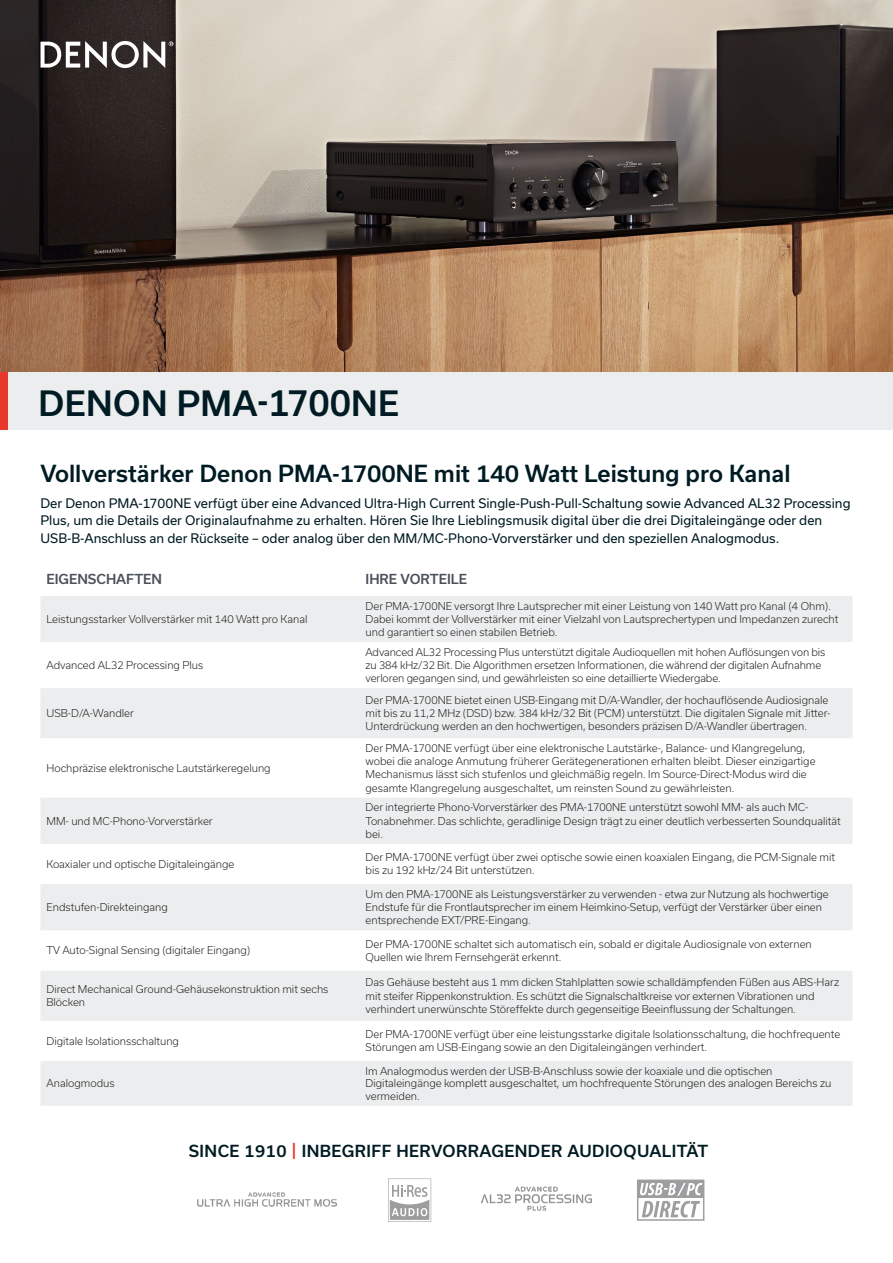
<style>
.page{position:relative;width:893px;height:1263px;background:#fff}
.page>*{position:absolute;margin:0;border:0;box-sizing:border-box;transform-origin:0 0}
.t1{font:500 33.3px "Usual";letter-spacing:.015em;color:#001b23}
.t2{font:500 22.5px "Usual";color:#001b23}
.t3{font:500 15.9px "Usual";letter-spacing:.025em;color:#001b23}
.t4{font:500 13.2px "Usual";color:#4b515a}
.t5{font:12.6px/17.4px "Usual";color:#001b23}
.t6{font:300 10.35px/13.2px "Usual";color:#1d1d1b}
.s1{font-size:34.95px}
.s2{color:#e7392b}
</style>
<div class="page">
<img style="left:0;top:0;width:893px;height:372px">
<svg style="left:41px;top:596px;width:811px;height:510px;fill:#ecedee"></svg>
<div style="left:0;top:372px;width:893px;height:58px;background:#ecedee"></div>
<div style="left:0;top:372px;width:8px;height:58px;background:#e7392b"></div>
<svg style="left:40px;top:41px;width:133px;height:27px"></svg>
<svg style="left:637px;top:1179px;width:67px;height:42px"></svg>
<div style="left:638px;top:1180px;width:66px;height:18px;background:#9d9ea0"></div>
<svg style="left:640px;top:1183px;width:62px;height:34px"></svg>
<svg style="left:388px;top:1178px;width:43px;height:44px"></svg>
<img style="left:481px;top:1186px;width:111px;height:25px">
<img style="left:197px;top:1192px;width:141px;height:15px">
<h1 class="t1" style="left:39px;top:385px;width:362px">DENON PMA-<span class="s1">1700</span>NE</h1>
<h2 class="t2" style="left:40px;top:461px;width:751px">Vollverstärker Denon PMA-1700NE mit 140 Watt Leistung pro Kanal</h2>
<p class="t5" style="left:40px;top:494px;width:812px">Der Denon PMA-1700NE verfügt über eine Advanced Ultra-High Current Single-Push-Pull-Schaltung sowie Advanced AL32 Processing<br>Plus, um die Details der Originalaufnahme zu erhalten. Hören Sie Ihre Lieblingsmusik digital über die drei Digitaleingänge oder den<br>USB-B-Anschluss an der Rückseite – oder analog über den MM/MC-Phono-Vorverstärker und den speziellen Analogmodus.</p>
<p class="t4" style="left:46px;top:571px;width:117px">EIGENSCHAFTEN</p>
<p class="t4" style="left:366px;top:571px;width:103px">IHRE VORTEILE</p>
<p class="t6" style="left:46px;top:612px;width:262px">Leistungsstarker Vollverstärker mit 140 Watt pro Kanal</p>
<p class="t6" style="left:366px;top:599px;width:474px">Der PMA-1700NE versorgt Ihre Lautsprecher mit einer Leistung von 140 Watt pro Kanal (4 Ohm).<br>Dabei kommt der Vollverstärker mit einer Vielzahl von Lautsprechertypen und Impedanzen zurecht und garantiert so einen stabilen Betrieb.</p>
<p class="t6" style="left:46px;top:658px;width:158px">Advanced AL32 Processing Plus</p>
<p class="t6" style="left:46px;top:707px;width:89px">USB-D/A-Wandler</p>
<p class="t6" style="left:46px;top:761px;width:226px">Hochpräzise elektronische Lautstärkeregelung</p>
<p class="t6" style="left:46px;top:814px;width:168px">MM- und MC-Phono-Vorverstärker</p>
<p class="t6" style="left:366px;top:645px;width:461px">Advanced AL32 Processing Plus unterstützt digitale Audioquellen mit hohen Auflösungen von bis zu 384 kHz/32 Bit. Die Algorithmen ersetzen Informationen, die während der digitalen Aufnahme verloren gegangen sind, und gewährleisten so eine detaillierte Wiedergabe.</p>
<p class="t6" style="left:366px;top:693px;width:466px">Der PMA-1700NE bietet einen USB-Eingang mit D/A-Wandler, der hochauflösende Audiosignale mit bis zu 11,2 MHz (DSD) bzw. 384 kHz/32 Bit (PCM) unterstützt. Die digitalen Signale mit Jitter-<br>Unterdrückung werden an den hochwertigen, besonders präzisen D/A-Wandler übertragen.</p>
<p class="t6" style="left:366px;top:741px;width:452px">Der PMA-1700NE verfügt über eine elektronische Lautstärke-, Balance- und Klangregelung, wobei die analoge Anmutung früherer Gerätegenerationen erhalten bleibt. Dieser einzigartige Mechanismus lässt sich stufenlos und gleichmäßig regeln. Im Source-Direct-Modus wird die gesamte Klangregelung ausgeschaltet, um reinsten Sound zu gewährleisten.</p>
<p class="t6" style="left:366px;top:801px;width:477px">Der integrierte Phono-Vorverstärker des PMA-1700NE unterstützt sowohl MM- als auch MC-<br>Tonabnehmer. Das schlichte, geradlinige Design trägt zu einer deutlich verbesserten Soundqualität bei.</p>
<p class="t6" style="left:46px;top:857px;width:190px">Koaxialer und optische Digitaleingänge</p>
<p class="t6" style="left:366px;top:851px;width:471px">Der PMA-1700NE verfügt über zwei optische sowie einen koaxialen Eingang, die PCM-Signale mit bis zu 192 kHz/24 Bit unterstützen.</p>
<p class="t6" style="left:46px;top:901px;width:123px">Endstufen-Direkteingang</p>
<p class="t6" style="left:366px;top:887px;width:465px">Um den PMA-1700NE als Leistungsverstärker zu verwenden - etwa zur Nutzung als hochwertige<br>Endstufe für die Frontlautsprecher im einem Heimkino-Setup, verfügt der Verstärker über einen entsprechende EXT/PRE-Eingang.</p>
<p class="t6" style="left:46px;top:944px;width:205px">TV Auto-Signal Sensing (digitaler Eingang)</p>
<p class="t6" style="left:366px;top:937px;width:448px">Der PMA-1700NE schaltet sich automatisch ein, sobald er digitale Audiosignale von externen<br>Quellen wie Ihrem Fernsehgerät erkennt.</p>
<p class="t6" style="left:46px;top:983px;width:283px;line-height:12.5px">Direct Mechanical Ground-Gehäusekonstruktion mit sechs<br>Blöcken</p>
<p class="t6" style="left:366px;top:976px;width:475px">Das Gehäuse besteht aus 1 mm dicken Stahlplatten sowie schalldämpfenden Füßen aus ABS-Harz mit steifer Rippenkonstruktion. Es schützt die Signalschaltkreise vor externen Vibrationen und verhindert unerwünschte Störeffekte durch gegenseitige Beeinflussung der Schaltungen.</p>
<p class="t6" style="left:46px;top:1034px;width:134px">Digitale Isolationsschaltung</p>
<p class="t6" style="left:366px;top:1028px;width:476px">Der PMA-1700NE verfügt über eine leistungsstarke digitale Isolationsschaltung, die hochfrequente<br>Störungen am USB-Eingang sowie an den Digitaleingängen verhindert.</p>
<p class="t6" style="left:46px;top:1077px;width:70px">Analogmodus</p>
<p class="t6" style="left:366px;top:1065px;width:467px;line-height:12.5px">Im Analogmodus werden der USB-B-Anschluss sowie der koaxiale und die optischen<br>Digitaleingänge komplett ausgeschaltet, um hochfrequente Störungen des analogen Bereichs zu vermeiden.</p>
<h3 class="t3" style="left:189px;top:1141px;width:521px">SINCE 1910 <span class="s2">|</span> INBEGRIFF HERVORRAGENDER AUDIOQUALITÄT</h3>
</div>
